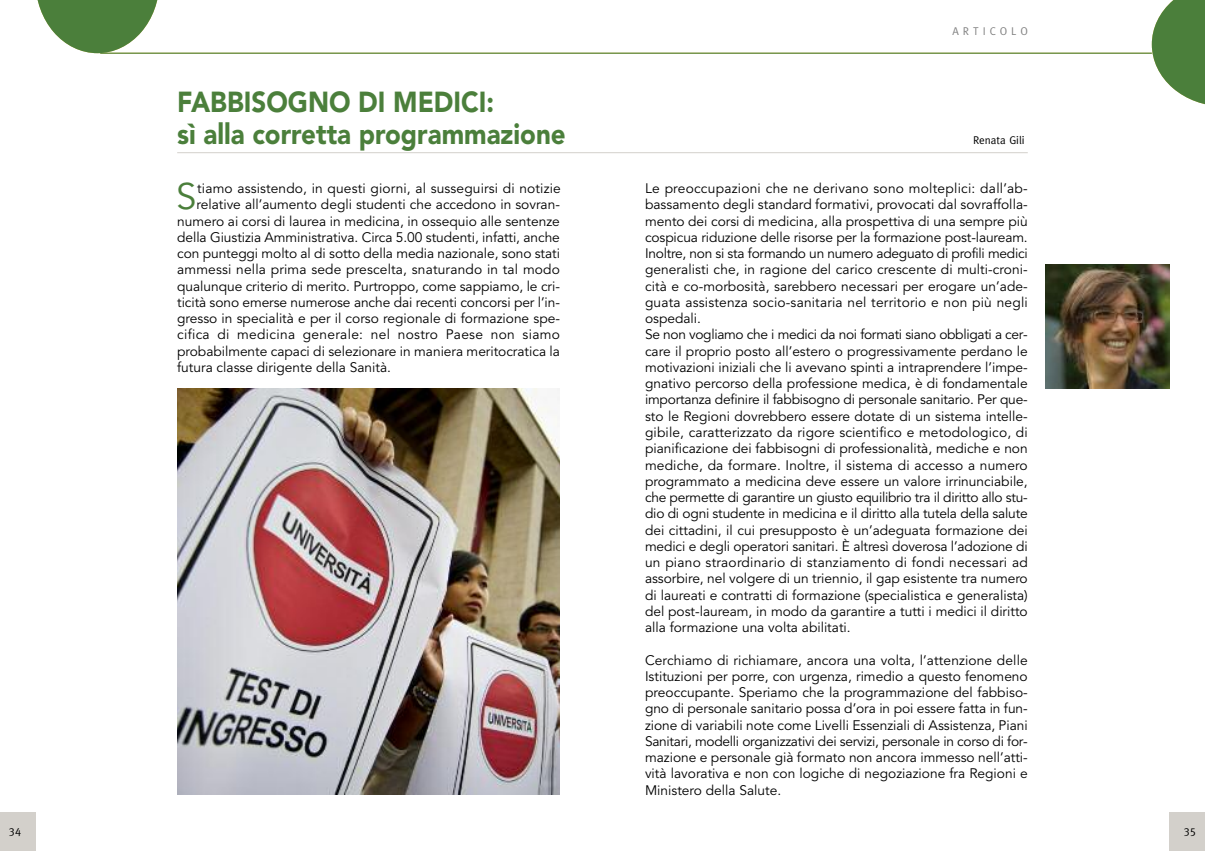
<style>
.page{position:relative;width:1205px;height:851px;background:#fff}
.page>*{position:absolute;margin:0;border:0;box-sizing:border-box;transform-origin:0 0}
.t1{font:36.62px "Avenir";color:#4b7f3b}
.t2{font:900 28.75px/32.5px "Avenir";color:#4b7f3b;scale:.9 1}
.t3{font:13.75px/16.2px "Avenir";color:#000}
.t4{font:13.75px "Avenir";letter-spacing:.02em;color:#000}
.t5{font:11.25px "Meta";color:#000}
.t6{font:11.25px "Meta";letter-spacing:.355em;color:#808080}
</style>
<div class="page">
<img style="left:1045px;top:264px;width:124px;height:124px">
<hr style="left:177px;top:152px;width:851px;height:1px;background:#d3d0cb">
<div style="left:0;top:812px;width:35px;height:38px;background:#d3d0cb"></div>
<svg style="left:1152px;top:0;width:53px;height:105px"></svg>
<div style="left:1169px;top:812px;width:36px;height:38px;background:#d3d0cb"></div>
<svg style="left:37px;top:0;width:122px;height:53px"></svg>
<hr style="left:100px;top:53px;width:1052px;height:1px;background:#4b7f3b">
<img style="left:177px;top:388px;width:383px;height:406px">
<h2 class="t2" style="left:177px;top:88px;width:433px">FABBISOGNO DI MEDICI:<br>sì alla corretta programmazione</h2>
<h1 class="t1" style="left:176px;top:181px;width:22px">S</h1>
<p class="t3" style="left:197px;top:181px;width:365px">tiamo assistendo, in questi giorni, al susseguirsi di notizie</p>
<p class="t3" style="left:196px;top:197px;width:365px">relative all’aumento degli studenti che accedono in sovran-</p>
<p class="t3" style="left:177px;top:214px;width:384px">numero ai corsi di laurea in medicina, in ossequio alle sentenze</p>
<p class="t3" style="left:177px;top:230px;width:384px">della Giustizia Amministrativa. Circa 5.00 studenti, infatti, anche</p>
<p class="t3" style="left:177px;top:246px;width:384px">con punteggi molto al di sotto della media nazionale, sono stati</p>
<p class="t3" style="left:177px;top:262px;width:384px">ammessi nella prima sede prescelta, snaturando in tal modo</p>
<p class="t3" style="left:177px;top:279px;width:384px">qualunque criterio di merito. Purtroppo, come sappiamo, le cri-</p>
<p class="t3" style="left:177px;top:295px;width:384px">ticità sono emerse numerose anche dai recenti concorsi per l’in-</p>
<p class="t3" style="left:177px;top:311px;width:384px">gresso in specialità e per il corso regionale di formazione spe-</p>
<p class="t4" style="left:177px;top:329px;width:384px">cifica di medicina generale: nel nostro Paese non siamo</p>
<p class="t3" style="left:177px;top:344px;width:384px">probabilmente capaci di selezionare in maniera meritocratica la</p>
<p class="t3" style="left:177px;top:360px;width:215px">futura classe dirigente della Sanità.</p>
<p class="t6" style="left:952px;top:25px;width:77px">ARTICOLO</p>
<p class="t5" style="left:973px;top:134px;width:53px">Renata Gili</p>
<p class="t3" style="left:645px;top:181px;width:384px">Le preoccupazioni che ne derivano sono molteplici: dall’ab&shy;bassamento degli standard formativi, provocati dal sovraffolla&shy;mento dei corsi di medicina, alla prospettiva di una sempre più cospicua riduzione delle risorse per la formazione post-lauream.<br>Inoltre, non si sta formando un numero adeguato di profili medici generalisti che, in ragione del carico crescente di multi-croni&shy;cità e co-morbosità, sarebbero necessari per erogare un’ade&shy;guata assistenza socio-sanitaria nel territorio e non più negli ospedali.<br>Se non vogliamo che i medici da noi formati siano obbligati a cer&shy;care il proprio posto all’estero o progressivamente perdano le motivazioni iniziali che li avevano spinti a intraprendere l’impe&shy;gnativo percorso della professione medica, è di fondamentale importanza definire il fabbisogno di personale sanitario. Per que&shy;sto le Regioni dovrebbero essere dotate di un sistema intelle&shy;gibile, caratterizzato da rigore scientifico e metodologico, di pianificazione dei fabbisogni di professionalità, mediche e non mediche, da formare. Inoltre, il sistema di accesso a numero programmato a medicina deve essere un valore irrinunciabile, che permette di garantire un giusto equilibrio tra il diritto allo stu&shy;dio di ogni studente in medicina e il diritto alla tutela della salute dei cittadini, il cui presupposto è un’adeguata formazione dei medici e degli operatori sanitari. È altresì doverosa l’adozione di un piano straordinario di stanziamento di fondi necessari ad assorbire, nel volgere di un triennio, il gap esistente tra numero di laureati e contratti di formazione (specialistica e generalista) del post-lauream, in modo da garantire a tutti i medici il diritto alla formazione una volta abilitati.</p>
<p class="t3" style="left:645px;top:652px;width:384px;text-align:justify">Cerchiamo di richiamare, ancora una volta, l’attenzione delle Istituzioni per porre, con urgenza, rimedio a questo fenomeno preoccupante. Speriamo che la programmazione del fabbiso&shy;gno di personale sanitario possa d’ora in poi essere fatta in fun&shy;zione di variabili note come Livelli Essenziali di Assistenza, Piani Sanitari, modelli organizzativi dei servizi, personale in corso di for&shy;mazione e personale già formato non ancora immesso nell’atti&shy;vità lavorativa e non con logiche di negoziazione fra Regioni e Ministero della Salute.</p>
<p class="t5" style="left:9px;top:823px;width:14px">34</p>
<p class="t5" style="left:1184px;top:823px;width:14px">35</p>
</div>
